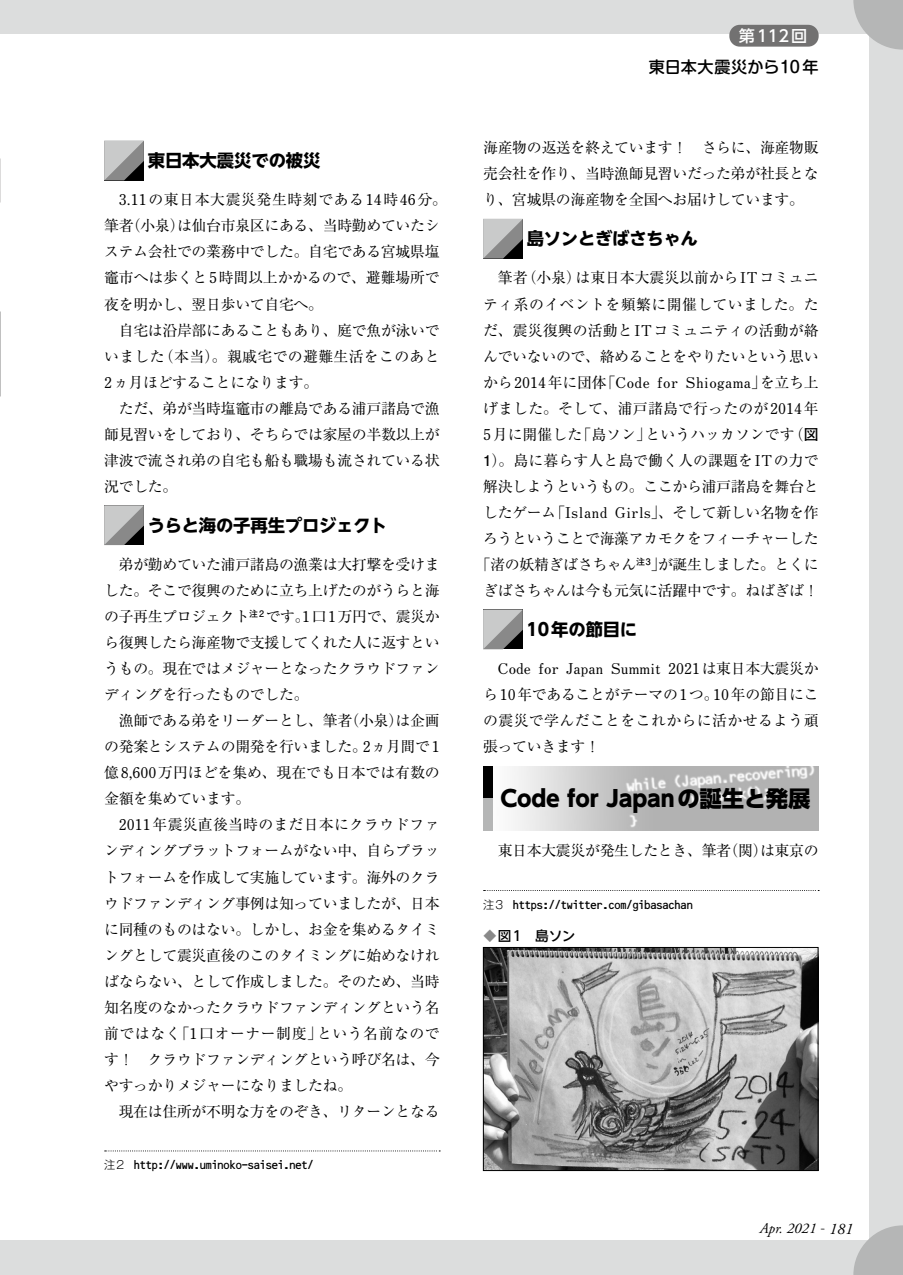
<style>
.page{position:relative;width:903px;height:1275px;background:#dcdddd}
.page>*{position:absolute;margin:0;border:0;box-sizing:border-box;transform-origin:0 0}
.t1{font:800 22.4px "UD Shin Go Pro";letter-spacing:-.005em;color:#000}
.t2{font:700 17.32px "UD Shin Go NT Pro";letter-spacing:-.01em;color:#000}
.t3{font:500 16.1px "Shin M Go Pro";letter-spacing:.03em;color:#000}
.t4{font:500 16.1px "UD Shin Go Pro";letter-spacing:.065em;color:#fff}
.t5{font:14.88px/26.1px "Ryumin Pro";letter-spacing:-.02em;color:#000}
.t6{font:700 14.88px "Futo Min A101 Pro";letter-spacing:.03em;color:#000}
.t7{font:700 14.88px "Futo Min A101 Pro";letter-spacing:.005em;color:#000}
.t8{font:italic 14.88px "Adobe Garamond Pro";color:#000}
.t9{font:500 13.65px "UD Shin Go NT Pro";color:#000}
.t10{font:12.25px "Software Design Bsla W3";letter-spacing:-.01em;color:#000}
.s1{font-family:"Futo Min A101 Pro";font-weight:700}
.s2{font-family:"Gothic MB101 Pro";font-weight:300;font-size:11.2px}
.s3{font-family:"Ryumin Pro";font-weight:400}
.s4{font-family:"Futo Go B101 Pro";font-weight:700}
.s5{font-family:"Koz Min Pro";font-weight:400;color:#898989}
.s6{font-family:"Garamond";font-style:normal}
.s7{font-size:16.1px}
</style>
<div class="page">
<div style="left:0;top:35px;width:868px;height:1205px;background:#fff"></div>
<svg style="left:853px;top:0;width:50px;height:50px"></svg>
<svg style="left:853px;top:1225px;width:50px;height:50px"></svg>
<div style="left:729px;top:25px;width:90px;height:22px;background:#727171;border-radius:10px"></div>
<svg style="left:0;top:34px;width:4px;height:363px"></svg>
<svg style="left:104px;top:141px;width:40px;height:39px;background:#989898"></svg>
<svg style="left:104px;top:505px;width:40px;height:40px;background:#969797"></svg>
<svg style="left:105px;top:1150px;width:335px;height:1px"></svg>
<svg style="left:483px;top:219px;width:40px;height:40px;background:#959696"></svg>
<svg style="left:483px;top:610px;width:40px;height:39px;background:#979797"></svg>
<img style="left:514px;top:766px;width:305px;height:65px">
<div style="left:483px;top:766px;width:10px;height:33px;background:#000"></div>
<div style="left:483px;top:799px;width:10px;height:32px;background:#b5b6b6"></div>
<svg style="left:484px;top:890px;width:335px;height:1px"></svg>
<img style="left:485px;top:949px;width:331px;height:220px">
<div style="left:483px;top:947px;width:335px;height:224px;border:1px solid #000"></div>
<p class="t2" style="left:148px;top:146px;width:174px">東日本大震災での被災</p>
<p class="t5" style="left:104px;top:186px;width:344px;text-indent:15px"><span class="s1">3.11</span>の東日本大震災発生時刻である<span class="s1">14</span>時<span class="s1">46</span>分。筆者（小泉）は仙台市泉区にある、当時勤めていたシステム会社での業務中でした。自宅である宮城県塩竈市へは歩くと<span class="s1">5</span>時間以上かかるので、避難場所で夜を明かし、翌日歩いて自宅へ。<br>　自宅は沿岸部にあることもあり、庭で魚が泳いでいました（本当）。親戚宅での避難生活をこのあと<br><span class="s1">2</span>ヵ月ほどすることになります。<br>　ただ、弟が当時塩竈市の離島である浦戸諸島で漁師見習いをしており、そちらでは家屋の半数以上が津波で流され弟の自宅も船も職場も流されている状況でした。</p>
<p class="t2" style="left:148px;top:511px;width:241px">うらと海の子再生プロジェクト</p>
<p class="t5" style="left:104px;top:550px;width:337px">　弟が勤めていた浦戸諸島の漁業は大打撃を受けました。そこで復興のために立ち上げたのがうらと海の子再生プロジェクト<sup>注2</sup> です。<span class="s1">1</span>口<span class="s1">1</span>万円で、震災から復興したら海産物で支援してくれた人に返すというもの。現在ではメジャーとなったクラウドファンディングを行ったものでした。<br>　漁師である弟をリーダーとし、筆者（小泉）は企画の発案とシステムの開発を行いました。<span class="s1">2</span>ヵ月間で<span class="s1">1</span>億<span class="s1">8,600</span>万円ほどを集め、現在でも日本では有数の金額を集めています。</p>
<p class="t5" style="left:104px;top:811px;width:337px;text-indent:15px"><span class="s1">2011</span>年震災直後当時のまだ日本にクラウドファンディングプラットフォームがない中、自らプラットフォームを作成して実施しています。海外のクラウドファンディング事例は知っていましたが、日本に同種のものはない。しかし、お金を集めるタイミングとして震災直後のこのタイミングに始めなければならない、として作成しました。そのため、当時知名度のなかったクラウドファンディングという名前ではなく「<span class="s1">1</span>口オーナー制度」という名前なのです！　クラウドファンディングという呼び名は、今やすっかりメジャーになりましたね。<br>　現在は住所が不明な方をのぞき、リターンとなる</p>
<p class="t10" style="left:104px;top:1158px;width:211px"><span class="s2">注2</span> http://www.uminoko-saisei.net/</p>
<p class="t4" style="left:739px;top:23px;width:70px">第112回</p>
<p class="t3" style="left:649px;top:54px;width:171px">東日本大震災から10年</p>
<p class="t5" style="left:483px;top:134px;width:337px;text-align:justify">海産物の返送を終えています！　さらに、海産物販売会社を作り、当時漁師見習いだった弟が社長となり、宮城県の海産物を全国へお届けしています。</p>
<p class="t2" style="left:527px;top:225px;width:173px">島ソンとぎばさちゃん</p>
<p class="t5" style="left:483px;top:264px;width:337px;text-align:justify">　筆者（小泉）は東日本大震災以前から<span class="s1">IT</span>コミュニティ系のイベントを頻繁に開催していました。ただ、震災復興の活動と<span class="s1">IT</span>コミュニティの活動が絡んでいないので、絡めることをやりたいという思い</p>
<p class="t6" style="left:483px;top:370px;width:337px"><span class="s3">から</span>2014<span class="s3">年に団体「</span>Code for Shiogama<span class="s3">」を立ち上</span></p>
<p class="t5" style="left:476px;top:394px;width:344px;text-align:center">げました。そして、浦戸諸島で行ったのが<span class="s1">2014</span>年<br><span class="s1">5</span>月に開催した「島ソン」というハッカソンです（<span class="s4">図<br>1</span>）。島に暮らす人と島で働く人の課題を<span class="s1">IT</span>の力で解決しようというもの。ここから浦戸諸島を舞台としたゲーム「<span class="s1">Island Girls</span>」、そして新しい名物を作ろうということで海藻アカモクをフィーチャーした「渚の妖精ぎばさちゃん<sup>注3</sup>」が誕生しました。とくにぎばさちゃんは今も元気に活躍中です。ねばぎば！</p>
<p class="t2" style="left:527px;top:615px;width:112px">10年の節目に</p>
<p class="t7" style="left:498px;top:657px;width:322px">Code for Japan Summit 2021<span class="s3">は東日本大震災か</span></p>
<p class="t5" style="left:483px;top:681px;width:337px;text-align:justify">ら<span class="s1">10</span>年であることがテーマの<span class="s1">1</span>つ。<span class="s1">10</span>年の節目にこの震災で学んだことをこれからに活かせるよう頑張っていきます！</p>
<h1 class="t1" style="left:500px;top:780px;width:311px">Code for Japanの誕生と発展</h1>
<p class="t5" style="left:483px;top:837px;width:337px">　東日本大震災が発生したとき、筆者（関）は東京の</p>
<p class="t10" style="left:483px;top:898px;width:211px"><span class="s2">注3</span> https://twitter.com/gibasachan</p>
<p class="t9" style="left:483px;top:924px;width:94px"><span class="s5">◆</span>図1　島ソン</p>
<p class="t8" style="left:760px;top:1220px;width:95px">Apr. 2021 <span class="s6">-</span> <span class="s7">181</span></p>
</div>
